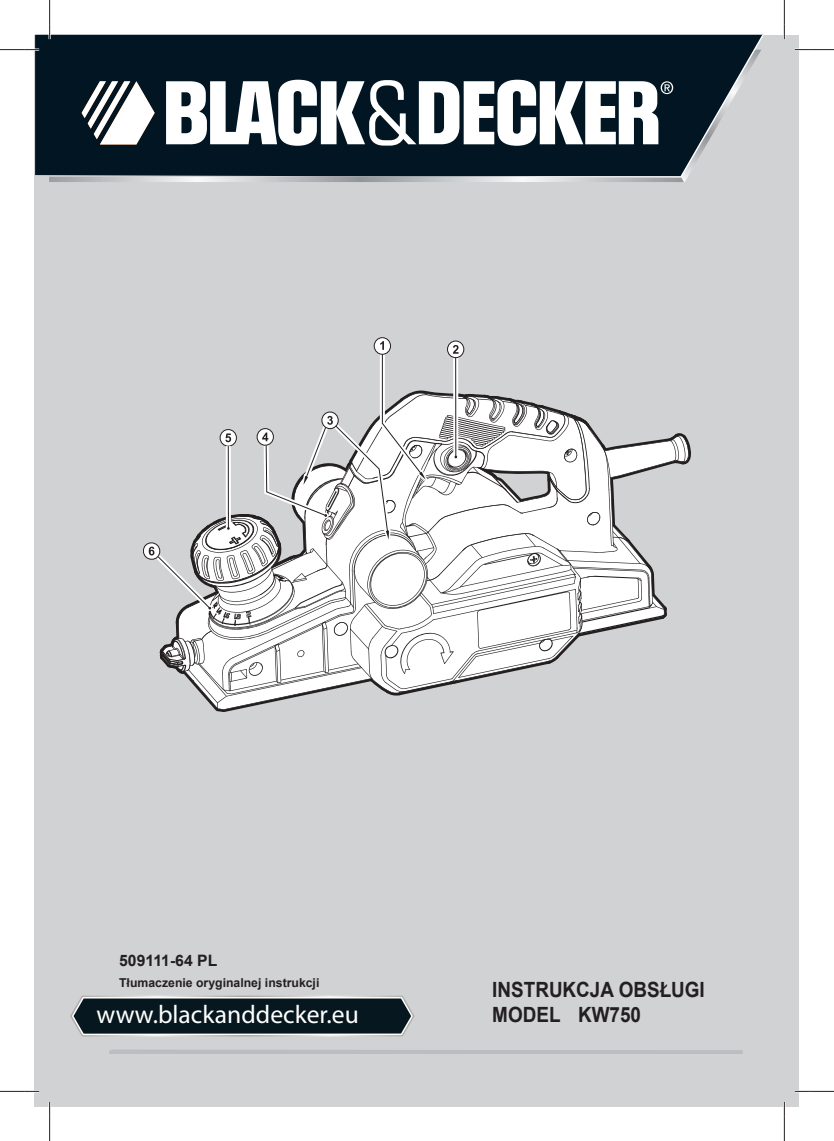
<style>
.page{position:relative;width:834px;height:1141px;background:#fff}
.page>*{position:absolute;margin:0;border:0;box-sizing:border-box;transform-origin:0 0}
.t1{font:25.55px "Myriad Pro";color:#fff}
.t2{font:700 21px/25.2px "Arial";color:#231f20;scale:.9 1}
.t3{font:700 15.75px "Arial";color:#231f20}
.t4{font:700 12.25px "Arial";color:#231f20}
</style>
<div class="page">
<div style="left:35px;top:35px;width:764px;height:1071px;background:#d1d2d4"></div>
<img style="left:49px;top:177px;width:631px;height:5px">
<div style="left:35px;top:35px;width:277px;height:142px;background:#011622"></div>
<svg style="left:312px;top:35px;width:451px;height:143px;background:#23353f"></svg>
<svg style="left:166px;top:80px;width:507px;height:66px;background:#a1a9ad"></svg>
<svg style="left:82px;top:81px;width:73px;height:63px;background:#90979b"></svg>
<img style="left:70px;top:996px;width:344px;height:40px">
<svg style="left:72px;top:997px;width:341px;height:38px;background:#202f36"></svg>
<hr style="left:109px;top:1050px;width:634px;height:4px;background:#bcbdc0">
<svg style="left:191px;top:682px;width:219px;height:28px"></svg>
<svg style="left:664px;top:436px;width:21px;height:182px"></svg>
<svg style="left:652px;top:439px;width:12px;height:31px"></svg>
<svg style="left:350px;top:568px;width:314px;height:125px"></svg>
<svg style="left:193px;top:441px;width:459px;height:250px"></svg>
<svg style="left:212px;top:441px;width:436px;height:241px"></svg>
<svg style="left:374px;top:338px;width:16px;height:16px"></svg>
<div style="left:374px;top:337px;width:17px;height:18px;border:1px solid #231f20;border-radius:50%"></div>
<svg style="left:143px;top:341px;width:472px;height:333px"></svg>
<svg style="left:0;top:49px;width:39px;height:2px"></svg>
<svg style="left:794px;top:49px;width:39px;height:2px"></svg>
<svg style="left:0;top:1090px;width:39px;height:2px"></svg>
<svg style="left:794px;top:1090px;width:39px;height:2px"></svg>
<svg style="left:49px;top:0;width:2px;height:39px"></svg>
<svg style="left:49px;top:1102px;width:2px;height:39px"></svg>
<svg style="left:783px;top:0;width:2px;height:39px"></svg>
<svg style="left:783px;top:1102px;width:2px;height:39px"></svg>
<p class="t3" style="left:119px;top:952px;width:100px">509111-64 PL</p>
<p class="t4" style="left:119px;top:976px;width:202px">Tłumaczenie oryginalnej instrukcji</p>
<h2 class="t2" style="left:492px;top:977px;width:238px">INSTRUKCJA OBSŁUGI<br>MODEL KW750</h2>
<h1 class="t1" style="left:96px;top:999px;width:264px">www.blackanddecker.eu</h1>
</div>
